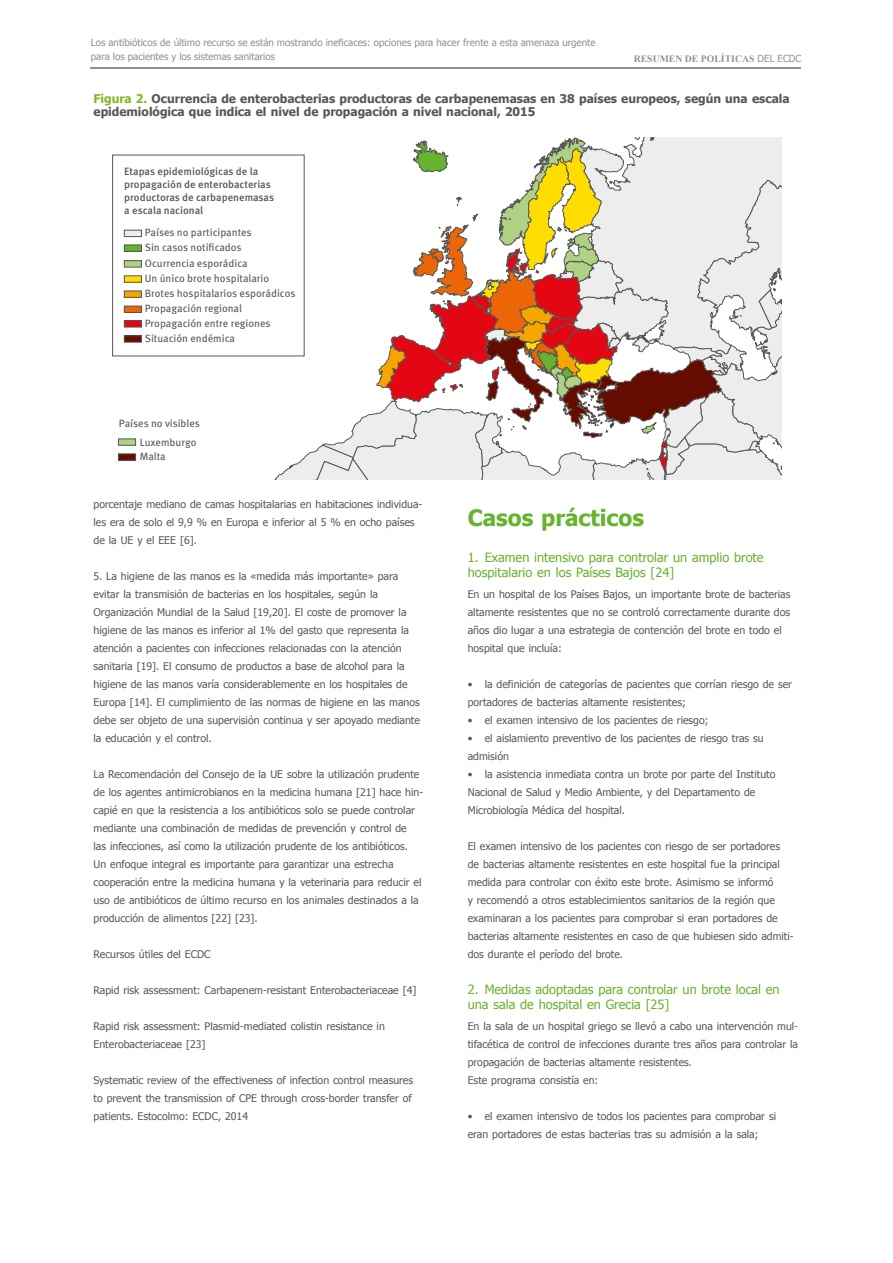
<style>
.page{position:relative;width:893px;height:1263px;background:#fff}
.page>*{position:absolute;margin:0;border:0;box-sizing:border-box;transform-origin:0 0}
.Title_1{font:700 22.5px "Tahoma";color:#65b32e}
.t1{font:12.75px/15px "Tahoma";color:#65b32e}
.t2{font:700 12px/13.5px "Tahoma";color:#575756}
.t3{font:10.65px/15px "Meta Pro";color:#575756}
.t4{font:500 10.65px/12.8px "Meta Pro";color:#575756}
.Text{font:10.5px/18px "Tahoma";color:#575756}
.t5{font:9.75px/13.5px "Tahoma";color:#909090}
.t6{font:700 9.75px "Times New Roman";color:#909090}
.s1{font-family:"Tahoma";font-weight:400}
.s2{color:#80ba27}
</style>
<div class="page">
<hr style="left:91px;top:67px;width:710px;height:1px;background:#909090">
<div style="left:118px;top:454px;width:18px;height:6px;background:#640c00"></div>
<svg style="left:118px;top:307px;width:152px;height:139px"></svg>
<svg style="left:270px;top:137px;width:512px;height:343px"></svg>
<div style="left:124px;top:276px;width:17px;height:6px;background:#fd0"></div>
<div style="left:124px;top:291px;width:17px;height:6px;background:#f7a600"></div>
<div style="left:124px;top:291px;width:18px;height:7px;border:1px solid #575756"></div>
<div style="left:124px;top:306px;width:17px;height:6px;background:#ec6608"></div>
<div style="left:124px;top:306px;width:18px;height:7px;border:1px solid #575756"></div>
<div style="left:124px;top:321px;width:17px;height:6px;background:#e30613"></div>
<div style="left:124px;top:320px;width:18px;height:7px;border:1px solid #575756"></div>
<div style="left:124px;top:336px;width:17px;height:6px;background:#640c00"></div>
<div style="left:124px;top:336px;width:18px;height:6px;border:1px solid #575756"></div>
<div style="left:124px;top:230px;width:17px;height:7px;background:#ededed"></div>
<div style="left:124px;top:230px;width:18px;height:7px;border:1px solid #575756"></div>
<div style="left:124px;top:261px;width:17px;height:6px;background:#aed184"></div>
<div style="left:124px;top:260px;width:18px;height:7px;border:1px solid #575756"></div>
<div style="left:124px;top:245px;width:17px;height:6px;background:#65b32e"></div>
<div style="left:124px;top:245px;width:18px;height:6px;border:1px solid #575756"></div>
<div style="left:112px;top:155px;width:193px;height:201px;border:1px solid #575756"></div>
<p class="t5" style="left:91px;top:35px;width:506px">Los antibióticos de último recurso se están mostrando ineficaces: opciones para hacer frente a esta amenaza urgente para los pacientes y los sistemas sanitarios</p>
<p class="t6" style="left:634px;top:52px;width:169px">RESUMEN DE POLÍTICAS <span class="s1">DEL ECDC</span></p>
<p class="t2" style="left:94px;top:91px;width:698px"><span class="s2">Figura 2.</span> Ocurrencia de enterobacterias productoras de carbapenemasas en 38 países europeos, según una escala epidemiológica que indica el nivel de propagación a nivel nacional, 2015</p>
<p class="t4" style="left:124px;top:166px;width:151px">Etapas epidemiológicas de la propagación de enterobacterias productoras de carbapenemasas a escala nacional</p>
<p class="t3" style="left:145px;top:225px;width:108px">Países no participantes</p>
<p class="t3" style="left:145px;top:240px;width:98px">Sin casos notificados</p>
<p class="t3" style="left:145px;top:256px;width:104px">Ocurrencia esporádica</p>
<p class="t3" style="left:145px;top:271px;width:152px">Un único brote hospitalario<br>Brotes hospitalarios esporádicos<br>Propagación regional<br>Propagación entre regiones<br>Situación endémica</p>
<p class="t3" style="left:119px;top:416px;width:82px">Países no visibles</p>
<p class="t3" style="left:140px;top:435px;width:58px">Luxemburgo<br>Malta</p>
<p class="Text" style="left:94px;top:494px;width:330px">porcentaje mediano de camas hospitalarias en habitaciones individua&shy;les era de solo el 9,9 % en Europa e inferior al 5 % en ocho países de la UE y el EEE [6].</p>
<p class="Text" style="left:94px;top:566px;width:328px">5. La higiene de las manos es la «medida más importante» para evitar la transmisión de bacterias en los hospitales, según la Organización Mundial de la Salud [19,20]. El coste de promover la higiene de las manos es inferior al 1% del gasto que representa la atención a pacientes con infecciones relacionadas con la atención sanitaria [19]. El consumo de productos a base de alcohol para la higiene de las manos varía considerablemente en los hospitales de Europa [14]. El cumplimiento de las normas de higiene en las manos debe ser objeto de una supervisión continua y ser apoyado mediante la educación y el control.</p>
<p class="Text" style="left:94px;top:764px;width:331px">La Recomendación del Consejo de la UE sobre la utilización prudente de los agentes antimicrobianos en la medicina humana [21] hace hin&shy;capié en que la resistencia a los antibióticos solo se puede controlar mediante una combinación de medidas de prevención y control de<br>las infecciones, así como la utilización prudente de los antibióticos.<br>Un enfoque integral es importante para garantizar una estrecha cooperación entre la medicina humana y la veterinaria para reducir el uso de antibióticos de último recurso en los animales destinados a la producción de alimentos [22] [23].</p>
<p class="Text" style="left:94px;top:944px;width:118px">Recursos útiles del ECDC</p>
<p class="Text" style="left:94px;top:980px;width:324px">Rapid risk assessment: Carbapenem-resistant Enterobacteriaceae [4]</p>
<p class="Text" style="left:94px;top:1016px;width:293px">Rapid risk assessment: Plasmid-mediated colistin resistance in<br>Enterobacteriaceae [23]</p>
<p class="Text" style="left:94px;top:1070px;width:321px">Systematic review of the effectiveness of infection control measures to prevent the transmission of CPE through cross-border transfer of patients. Estocolmo: ECDC, 2014</p>
<p class="Title_1" style="left:468px;top:502px;width:178px">Casos prácticos</p>
<p class="t1" style="left:468px;top:549px;width:297px">1. Examen intensivo para controlar un amplio brote hospitalario en los Países Bajos [24]</p>
<p class="Text" style="left:468px;top:584px;width:324px">En un hospital de los Países Bajos, un importante brote de bacterias altamente resistentes que no se controló correctamente durante dos años dio lugar a una estrategia de contención del brote en todo el hospital que incluía:</p>
<p class="Text" style="left:468px;top:674px;width:326px">• la definición de categorías de pacientes que corrían riesgo de ser portadores de bacterias altamente resistentes;</p>
<p class="Text" style="left:468px;top:710px;width:242px">• el examen intensivo de los pacientes de riesgo;</p>
<p class="Text" style="left:468px;top:728px;width:297px">• el aislamiento preventivo de los pacientes de riesgo tras su admisión</p>
<p class="Text" style="left:468px;top:764px;width:309px">• la asistencia inmediata contra un brote por parte del Instituto<br>Nacional de Salud y Medio Ambiente, y del Departamento de<br>Microbiología Médica del hospital.</p>
<p class="Text" style="left:468px;top:836px;width:327px">El examen intensivo de los pacientes con riesgo de ser portadores de bacterias altamente resistentes en este hospital fue la principal medida para controlar con éxito este brote. Asimismo se informó<br>y recomendó a otros establecimientos sanitarios de la región que examinaran a los pacientes para comprobar si eran portadores de bacterias altamente resistentes en caso de que hubiesen sido admiti&shy;dos durante el período del brote.</p>
<p class="t1" style="left:468px;top:981px;width:313px">2. Medidas adoptadas para controlar un brote local en una sala de hospital en Grecia [25]</p>
<p class="Text" style="left:468px;top:1016px;width:332px;text-align:justify">En la sala de un hospital griego se llevó a cabo una intervención mul&shy;tifacética de control de infecciones durante tres años para controlar la propagación de bacterias altamente resistentes.</p>
<p class="Text" style="left:468px;top:1070px;width:132px">Este programa consistía en:</p>
<p class="Text" style="left:468px;top:1106px;width:310px">• el examen intensivo de todos los pacientes para comprobar si eran portadores de estas bacterias tras su admisión a la sala;</p>
</div>
